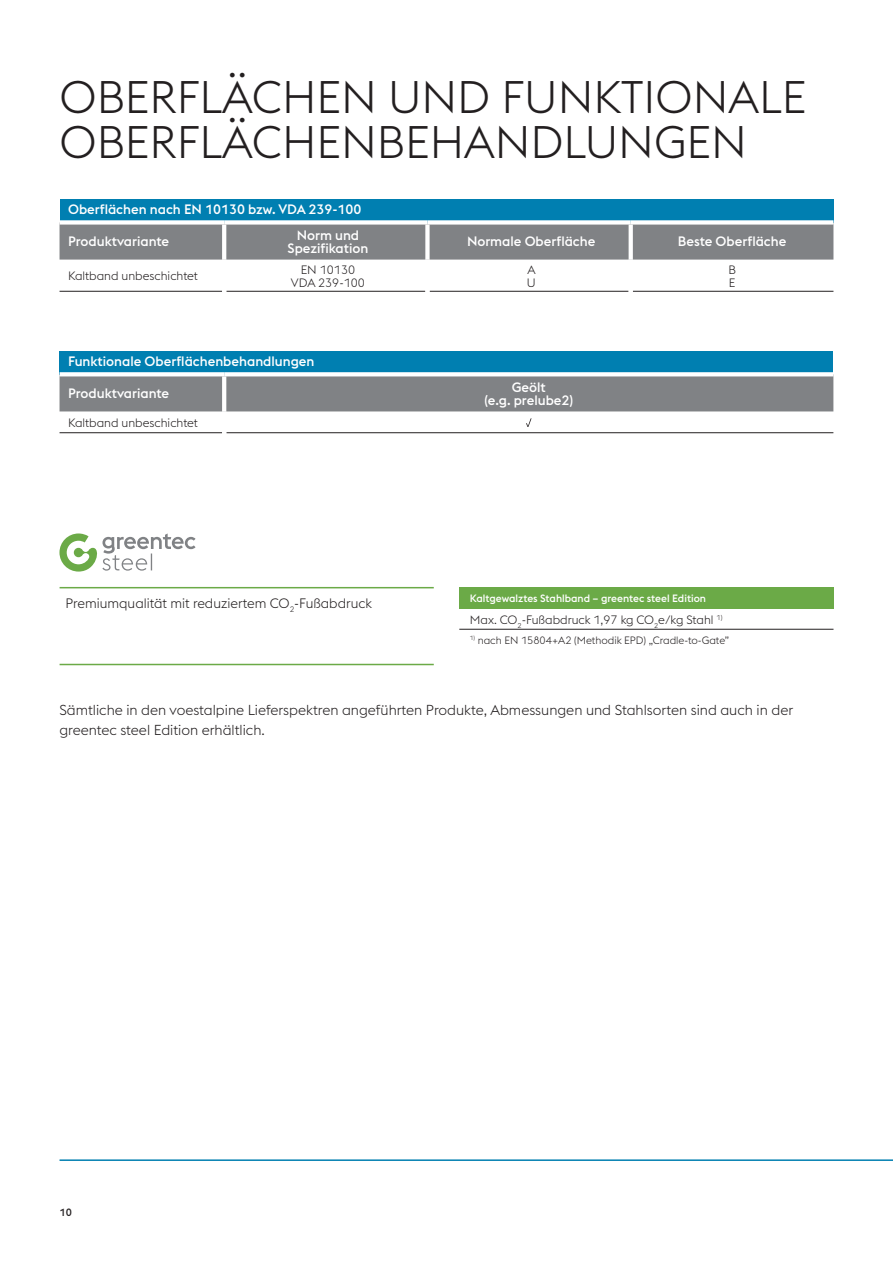
<style>
.page{position:relative;width:893px;height:1263px;background:#fff}
.page>*{position:absolute;margin:0;border:0;box-sizing:border-box;transform-origin:0 0}
.t1{font:300 45px/45px "voestalpine";color:#231f20}
.t2{font:300 14.25px/19.5px "voestalpine";color:#231f20}
.t3{font:500 13.5px/13.5px "voestalpine";color:#fff;text-align:center}
.t4{font:300 13.5px "voestalpine";color:#231f20}
.t5{font:300 12px/13.5px "voestalpine";color:#231f20}
.t6{font:300 10.5px "voestalpine";color:#231f20}
.t7{font:500 10.5px "voestalpine";color:#fff}
.t8{font:500 10.5px "voestalpine";color:#231f20}
</style>
<div class="page">
<hr style="left:60px;top:1159px;width:833px;height:2px;background:#007fb1">
<div style="left:60px;top:199px;width:773px;height:23px;background:#007fb1"></div>
<div style="left:60px;top:225px;width:773px;height:35px;background:#808285"></div>
<hr style="left:222px;top:225px;width:4px;height:35px;background:#fff">
<div style="left:425px;top:225px;width:5px;height:35px;background:#fff"></div>
<svg style="left:629px;top:225px;width:4px;height:35px"></svg>
<hr style="left:60px;top:291px;width:162px;height:1px;background:#231f20">
<hr style="left:633px;top:291px;width:200px;height:1px;background:#231f20">
<hr style="left:226px;top:291px;width:199px;height:1px;background:#231f20">
<hr style="left:430px;top:291px;width:199px;height:1px;background:#231f20">
<div style="left:60px;top:220px;width:164px;height:5px;background:#fff"></div>
<div style="left:224px;top:220px;width:203px;height:5px;background:#fff"></div>
<div style="left:427px;top:220px;width:204px;height:5px;background:#fff"></div>
<div style="left:631px;top:220px;width:202px;height:5px;background:#fff"></div>
<div style="left:60px;top:351px;width:773px;height:23px;background:#007fb1"></div>
<div style="left:60px;top:376px;width:773px;height:35px;background:#808285"></div>
<hr style="left:222px;top:376px;width:4px;height:35px;background:#fff">
<hr style="left:60px;top:432px;width:162px;height:1px;background:#231f20">
<hr style="left:226px;top:432px;width:607px;height:1px;background:#231f20">
<svg style="left:60px;top:372px;width:164px;height:2px"></svg>
<svg style="left:224px;top:372px;width:609px;height:4px"></svg>
<svg style="left:526px;top:418px;width:6px;height:9px"></svg>
<hr style="left:459px;top:629px;width:374px;height:1px;background:#231f20">
<svg style="left:59px;top:533px;width:137px;height:39px"></svg>
<hr style="left:60px;top:587px;width:374px;height:1px;background:#6baa47">
<hr style="left:60px;top:664px;width:374px;height:1px;background:#6baa47">
<div style="left:459px;top:587px;width:374px;height:21px;background:#6baa47"></div>
<h1 class="t1" style="left:60px;top:75px;width:748px">OBERFLÄCHEN UND FUNKTIONALE<br>OBERFLÄCHENBEHANDLUNGEN</h1>
<p class="t3" style="left:68px;top:202px;width:295px">Oberflächen nach EN 10130 bzw. VDA 239-100</p>
<p class="t3" style="left:68px;top:235px;width:103px">Produktvariante</p>
<p class="t3" style="left:288px;top:228px;width:82px">Norm und<br>Spezifikation</p>
<p class="t3" style="left:467px;top:235px;width:130px">Normale Oberfläche</p>
<p class="t3" style="left:678px;top:235px;width:110px">Beste Oberfläche</p>
<p class="t5" style="left:68px;top:269px;width:131px">Kaltband unbeschichtet</p>
<p class="t5" style="left:291px;top:263px;width:76px;text-align:center">EN 10130<br>VDA 239-100</p>
<p class="t5" style="left:527px;top:263px;width:10px">A<br>U</p>
<p class="t5" style="left:728px;top:263px;width:9px">B<br>E</p>
<p class="t3" style="left:68px;top:354px;width:248px">Funktionale Oberflächenbehandlungen</p>
<p class="t3" style="left:68px;top:387px;width:103px">Produktvariante</p>
<p class="t3" style="left:484px;top:380px;width:90px">Geölt<br>(e.g. prelube2)</p>
<p class="t5" style="left:68px;top:416px;width:131px">Kaltband unbeschichtet</p>
<p class="t4" style="left:66px;top:595px;width:308px">Premiumqualität mit reduziertem CO<sub>2</sub>-Fußabdruck</p>
<p class="t7" style="left:470px;top:592px;width:238px">Kaltgewalztes Stahlband – greentec steel Edition</p>
<p class="t5" style="left:470px;top:613px;width:254px">Max. CO<sub>2</sub>-Fußabdruck 1,97 kg CO<sub>2</sub>e/kg Stahl <sup>1)</sup></p>
<p class="t6" style="left:470px;top:634px;width:261px"><sup>1)</sup> nach EN 15804+A2 (Methodik EPD) „Cradle-to-Gate”</p>
<p class="t2" style="left:59px;top:700px;width:735px">Sämtliche in den voestalpine Lieferspektren angeführten Produkte, Abmessungen und Stahlsorten sind auch in der greentec steel Edition erhältlich.</p>
<p class="t8" style="left:60px;top:1205px;width:14px">10</p>
</div>
